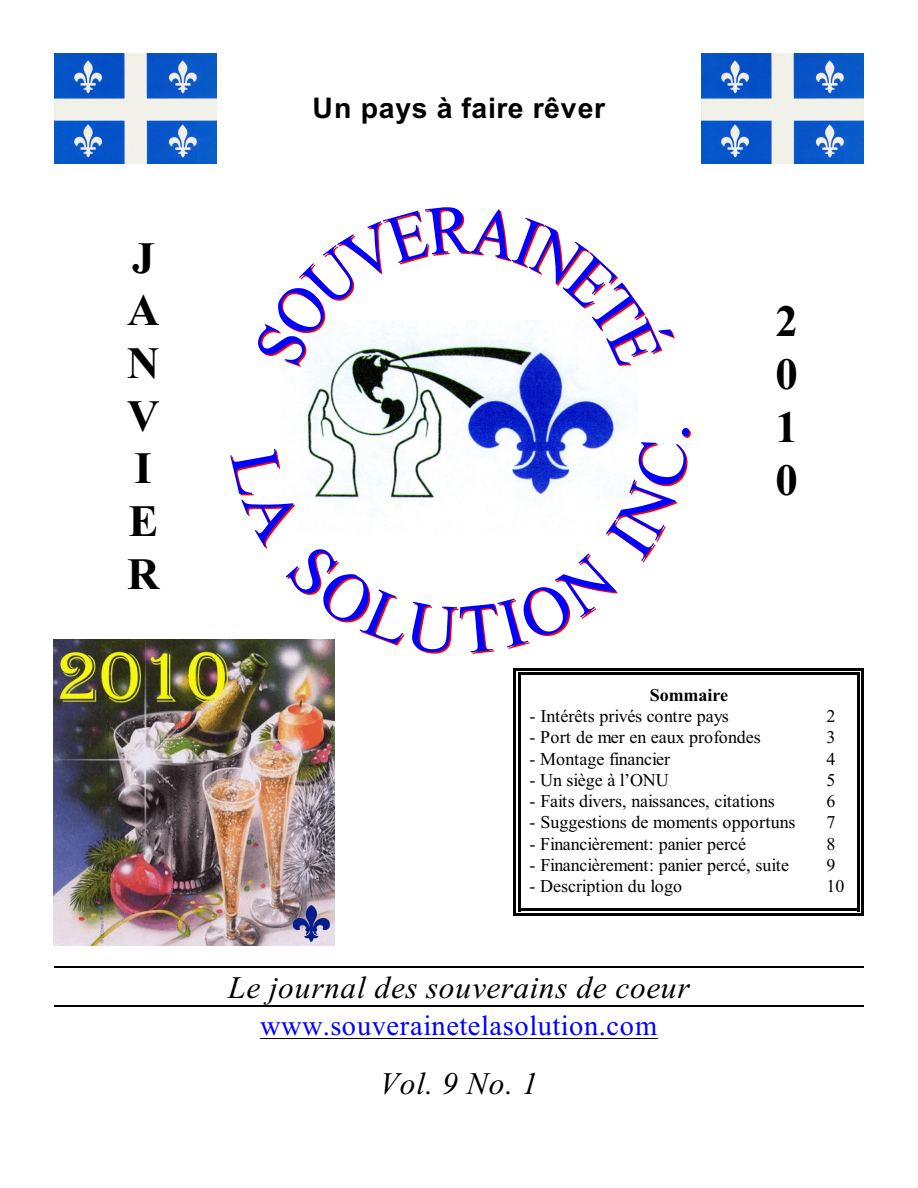
<style>
.page{position:relative;width:918px;height:1188px;background:#fff}
.page>*{position:absolute;margin:0;border:0;box-sizing:border-box;transform-origin:0 0}
.t1{font:700 44.85px/52.8px "Times New Roman";color:#000}
.t2{font:italic 31.35px "Times New Roman";letter-spacing:.03em;color:#000}
.t3{font:28.5px "Times New Roman";letter-spacing:.02em;color:#00f}
.t4{font:700 28.5px "Arial";letter-spacing:.03em;color:#000}
.t5{font:18px "Times New Roman";color:#000}
.t6{font:700 18px "Times New Roman";color:#000}
</style>
<div class="page">
<img style="left:701px;top:53px;width:162px;height:111px">
<hr style="left:518px;top:672px;width:2px;height:239px;background:#000">
<hr style="left:857px;top:672px;width:3px;height:239px;background:#000">
<hr style="left:518px;top:672px;width:342px;height:3px;background:#000">
<hr style="left:518px;top:909px;width:342px;height:2px;background:#000">
<hr style="left:513px;top:668px;width:3px;height:247px;background:#000">
<hr style="left:861px;top:668px;width:3px;height:247px;background:#000">
<hr style="left:513px;top:668px;width:351px;height:3px;background:#000">
<hr style="left:513px;top:913px;width:351px;height:3px;background:#000">
<img style="left:55px;top:53px;width:162px;height:111px">
<img style="left:304px;top:367px;width:333px;height:131px">
<hr style="left:260px;top:1038px;width:398px;height:1px;background:#000">
<hr style="left:54px;top:966px;width:810px;height:2px;background:#000">
<hr style="left:54px;top:1005px;width:810px;height:2px;background:#000">
<img style="left:54px;top:640px;width:281px;height:306px">
<svg style="left:258px;top:207px;width:417px;height:160px"></svg>
<svg style="left:230px;top:449px;width:175px;height:197px"></svg>
<svg style="left:412px;top:428px;width:279px;height:226px"></svg>
<h1 class="t1" style="left:127px;top:236px;width:34px">J<br>A<br>N<br>V<br>I<br>E<br>R</h1>
<h3 class="t4" style="left:312px;top:97px;width:294px">Un pays à faire rêver</h3>
<h1 class="t1" style="left:775px;top:300px;width:24px;text-align:justify">2<br>0<br>1<br>0</h1>
<p class="t6" style="left:650px;top:689px;width:80px">Sommaire</p>
<p class="t5" style="left:530px;top:710px;width:201px">- Intérêts privés contre pays</p>
<p class="t5" style="left:826px;top:710px;width:10px">2</p>
<p class="t5" style="left:530px;top:731px;width:233px">- Port de mer en eaux profondes</p>
<p class="t5" style="left:827px;top:731px;width:10px">3</p>
<p class="t5" style="left:530px;top:752px;width:142px">- Montage financier</p>
<p class="t5" style="left:827px;top:752px;width:10px">4</p>
<p class="t5" style="left:530px;top:773px;width:141px">- Un siège à l’ONU</p>
<p class="t5" style="left:827px;top:773px;width:10px">5</p>
<p class="t5" style="left:530px;top:795px;width:247px">- Faits divers, naissances, citations</p>
<p class="t5" style="left:827px;top:795px;width:10px">6</p>
<p class="t5" style="left:530px;top:816px;width:267px">- Suggestions de moments opportuns</p>
<p class="t5" style="left:827px;top:816px;width:10px">7</p>
<p class="t5" style="left:530px;top:837px;width:218px">- Financièrement: panier percé</p>
<p class="t5" style="left:826px;top:837px;width:10px">8</p>
<p class="t5" style="left:530px;top:858px;width:261px">- Financièrement: panier percé, suite</p>
<p class="t5" style="left:826px;top:858px;width:10px">9</p>
<p class="t5" style="left:530px;top:880px;width:154px">- Description du logo</p>
<p class="t5" style="left:827px;top:880px;width:19px">10</p>
<h2 class="t2" style="left:228px;top:977px;width:463px">Le journal des souverains de coeur</h2>
<h3 class="t3" style="left:260px;top:1016px;width:398px">www.souverainetelasolution.com</h3>
<h2 class="t2" style="left:380px;top:1072px;width:159px">Vol. 9 No. 1</h2>
</div>
